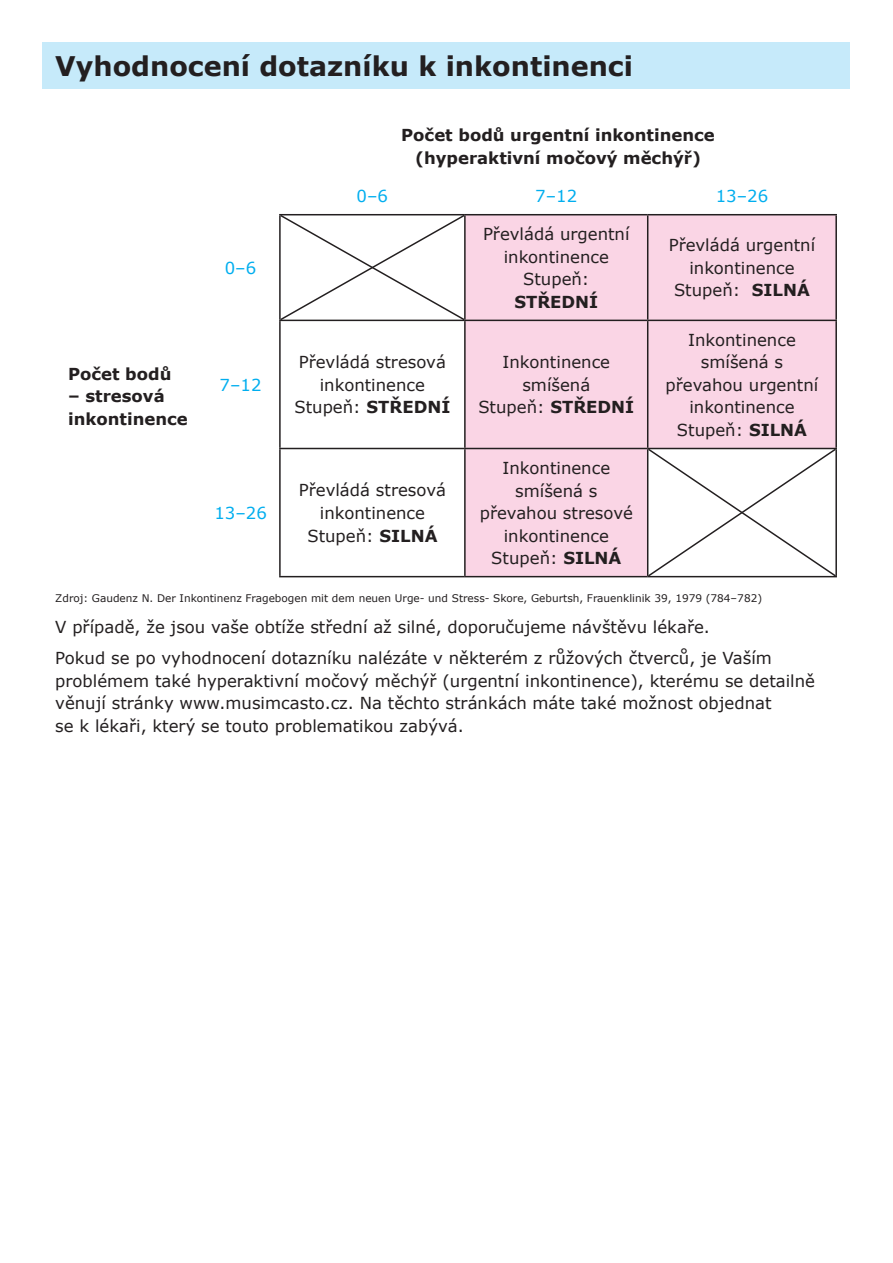
<style>
.page{position:relative;width:893px;height:1263px;background:#fff}
.page>*{position:absolute;margin:0;border:0;box-sizing:border-box;transform-origin:0 0}
.t1{font:700 27px "Verdana";color:#231f20}
.t2{font:16.5px/22.5px "Verdana";color:#231f20;text-align:center}
.t3{font:700 16.5px/22.5px "Verdana";color:#231f20;text-align:center}
.t4{font:16.5px "Verdana";color:#00aeef}
.t5{font:10.5px "Verdana";color:#231f20}
.s1{font-weight:700}
</style>
<div class="page">
<div style="left:43px;top:43px;width:807px;height:46px;background:#c6eafa"></div>
<div style="left:466px;top:215px;width:369px;height:361px;background:#fad5e5"></div>
<hr style="left:835px;top:321px;width:2px;height:127px;background:#231f20">
<hr style="left:647px;top:321px;width:1px;height:127px;background:#231f20">
<hr style="left:465px;top:448px;width:183px;height:1px;background:#231f20">
<hr style="left:465px;top:576px;width:183px;height:1px;background:#231f20">
<hr style="left:465px;top:214px;width:183px;height:1px;background:#231f20">
<hr style="left:465px;top:320px;width:183px;height:1px;background:#231f20">
<hr style="left:648px;top:448px;width:189px;height:1px;background:#231f20">
<hr style="left:647px;top:449px;width:1px;height:127px;background:#231f20">
<hr style="left:835px;top:449px;width:2px;height:127px;background:#231f20">
<hr style="left:648px;top:576px;width:189px;height:1px;background:#231f20">
<hr style="left:279px;top:214px;width:186px;height:1px;background:#231f20">
<hr style="left:279px;top:215px;width:2px;height:105px;background:#231f20">
<hr style="left:464px;top:215px;width:2px;height:105px;background:#231f20">
<hr style="left:648px;top:214px;width:189px;height:1px;background:#231f20">
<hr style="left:647px;top:215px;width:1px;height:105px;background:#231f20">
<hr style="left:835px;top:215px;width:2px;height:105px;background:#231f20">
<hr style="left:648px;top:320px;width:189px;height:1px;background:#231f20">
<hr style="left:279px;top:320px;width:186px;height:1px;background:#231f20">
<hr style="left:279px;top:321px;width:2px;height:127px;background:#231f20">
<hr style="left:464px;top:321px;width:2px;height:127px;background:#231f20">
<hr style="left:279px;top:448px;width:186px;height:1px;background:#231f20">
<hr style="left:279px;top:449px;width:2px;height:127px;background:#231f20">
<hr style="left:464px;top:449px;width:2px;height:127px;background:#231f20">
<hr style="left:279px;top:576px;width:186px;height:1px;background:#231f20">
<svg style="left:281px;top:215px;width:183px;height:105px"></svg>
<svg style="left:648px;top:449px;width:187px;height:127px"></svg>
<h1 class="t1" style="left:55px;top:47px;width:579px">Vyhodnocení dotazníku k inkontinenci</h1>
<p class="t3" style="left:401px;top:124px;width:315px">Počet bodů urgentní inkontinence (hyperaktivní močový měchýř)</p>
<p class="t4" style="left:225px;top:256px;width:33px">0–6</p>
<p class="t3" style="left:68px;top:362px;width:105px">Počet bodů</p>
<p class="t3" style="left:68px;top:384px;width:121px;text-align:left">– stresová inkontinence</p>
<p class="t4" style="left:220px;top:373px;width:43px">7–12</p>
<p class="t4" style="left:357px;top:185px;width:33px">0–6</p>
<p class="t4" style="left:535px;top:185px;width:43px">7–12</p>
<p class="t4" style="left:716px;top:185px;width:54px">13–26</p>
<p class="t2" style="left:483px;top:223px;width:148px">Převládá urgentní inkontinence<br>Stupeň:</p>
<p class="t3" style="left:514px;top:290px;width:85px">STŘEDNÍ</p>
<p class="t2" style="left:294px;top:351px;width:157px">Převládá stresová inkontinence<br>Stupeň: <span class="s1">STŘEDNÍ</span></p>
<p class="t2" style="left:478px;top:351px;width:157px">Inkontinence smíšená<br>Stupeň: <span class="s1">STŘEDNÍ</span></p>
<p class="t2" style="left:669px;top:234px;width:148px">Převládá urgentní inkontinence<br>Stupeň: <span class="s1">SILNÁ</span></p>
<p class="t2" style="left:666px;top:328px;width:154px">Inkontinence smíšená s převahou urgentní inkontinence<br>Stupeň: <span class="s1">SILNÁ</span></p>
<p class="t2" style="left:480px;top:457px;width:155px">Inkontinence smíšená s převahou stresové inkontinence<br>Stupeň: <span class="s1">SILNÁ</span></p>
<p class="t5" style="left:55px;top:591px;width:708px">Zdroj: Gaudenz N. Der Inkontinenz Fragebogen mit dem neuen Urge- und Stress- Skore, Geburtsh, Frauenklinik 39, 1979 (784–782)</p>
<p class="t2" style="left:55px;top:612px;width:718px;line-height:31px;text-align:left">V případě, že jsou vaše obtíže střední až silné, doporučujeme návštěvu lékaře.<br>Pokud se po vyhodnocení dotazníku nalézáte v některém z růžových čtverců, je Vaším</p>
<p class="t2" style="left:55px;top:669px;width:761px;text-align:left">problémem také hyperaktivní močový měchýř (urgentní inkontinence), kterému se detailně věnují stránky www.musimcasto.cz. Na těchto stránkách máte také možnost objednat<br>se k lékaři, který se touto problematikou zabývá.</p>
<p class="t2" style="left:299px;top:479px;width:149px">Převládá stresová inkontinence<br>Stupeň: <span class="s1">SILNÁ</span></p>
<p class="t4" style="left:214px;top:502px;width:54px">13–26</p>
</div>
